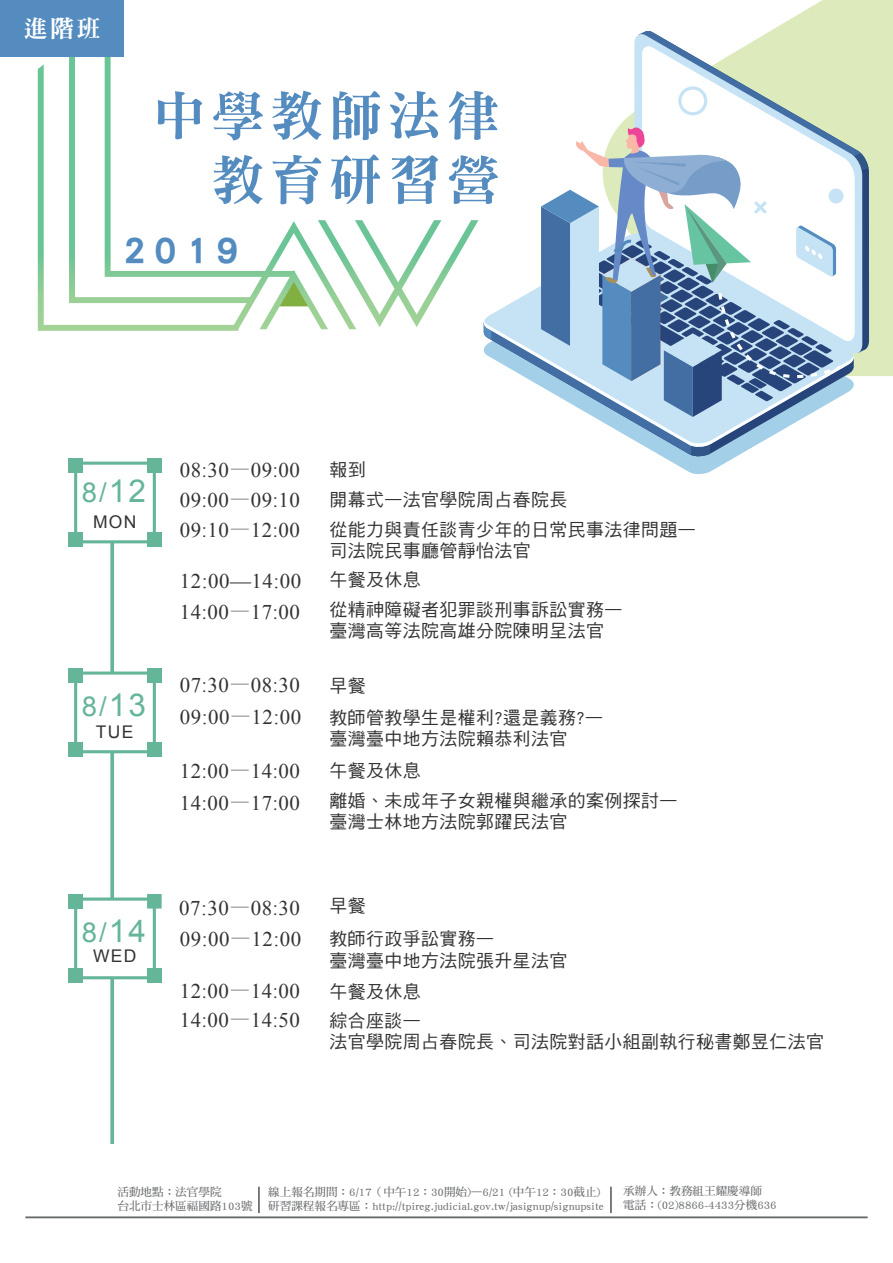
<style>
.page{position:relative;width:893px;height:1263px;background:#fff}
.page>*{position:absolute;margin:0;border:0;box-sizing:border-box;transform-origin:0 0}
.t1{font:53.55px/64.2px "DF Ming Std W9";letter-spacing:.1em;color:#548cc0;text-align:right}
.t2{font:38.25px "DF Hei Std W9";color:#548cc0}
.t3{font:27.45px "Arial";color:#65b599}
.t4{font:24px "DF Ming Std W9";color:#fff}
.t5{font:20.85px/30.8px "Times New Roman";letter-spacing:.025em;color:#333334}
.t6{font:17.85px/21.5px "DF Hei Std W5";letter-spacing:.025em;color:#333334}
.t7{font:17.55px "Arial";letter-spacing:.075em;color:#333334}
.t8{font:11.55px/14px "DF Ming Std W7";color:#67696b}
.s1{font-size:31.5px}
.s2{font-family:"Adobe Ming Std";font-weight:300}
</style>
<div class="page">
<svg style="left:648px;top:0;width:245px;height:376px;fill:#ddebbc"></svg>
<svg style="left:239px;top:220px;width:239px;height:109px"></svg>
<svg style="left:38px;top:64px;width:201px;height:267px"></svg>
<svg style="left:69px;top:57px;width:185px;height:246px"></svg>
<svg style="left:105px;top:13px;width:190px;height:264px"></svg>
<svg style="left:663px;top:457px;width:72px;height:18px"></svg>
<svg style="left:484px;top:31px;width:384px;height:426px"></svg>
<div style="left:0;top:0;width:123px;height:57px;background:#548cc0"></div>
<hr style="left:25px;top:1216px;width:843px;height:2px;background:#67696b">
<hr style="left:258px;top:1187px;width:2px;height:26px;background:#67696b">
<hr style="left:610px;top:1187px;width:2px;height:26px;background:#67696b">
<svg style="left:110px;top:543px;width:4px;height:601px;fill:#65b599"></svg>
<div style="left:74px;top:671px;width:82px;height:82px;background:#fff;border:3px solid #65b599"></div>
<div style="left:147px;top:668px;width:15px;height:14px;background:#65b599"></div>
<div style="left:147px;top:742px;width:15px;height:15px;background:#65b599"></div>
<div style="left:68px;top:742px;width:15px;height:15px;background:#65b599"></div>
<div style="left:68px;top:668px;width:15px;height:14px;background:#65b599"></div>
<div style="left:74px;top:897px;width:82px;height:82px;background:#fff;border:3px solid #65b599"></div>
<div style="left:147px;top:894px;width:15px;height:14px;background:#65b599"></div>
<div style="left:147px;top:968px;width:15px;height:15px;background:#65b599"></div>
<div style="left:68px;top:968px;width:15px;height:15px;background:#65b599"></div>
<div style="left:68px;top:894px;width:15px;height:14px;background:#65b599"></div>
<div style="left:74px;top:462px;width:82px;height:81px;background:#fff;border:3px solid #65b599"></div>
<div style="left:147px;top:458px;width:15px;height:15px;background:#65b599"></div>
<div style="left:147px;top:532px;width:15px;height:15px;background:#65b599"></div>
<div style="left:68px;top:532px;width:15px;height:15px;background:#65b599"></div>
<div style="left:68px;top:458px;width:15px;height:15px;background:#65b599"></div>
<h3 class="t4" style="left:24px;top:16px;width:78px">進階班</h3>
<h1 class="t1" style="left:152px;top:83px;width:349px">中學教師法律教育研習營</h1>
<h2 class="t2" style="left:123px;top:229px;width:118px">2019</h2>
<h3 class="t3" style="left:82px;top:475px;width:66px">8/<span class="s1">12</span></h3>
<p class="t7" style="left:93px;top:510px;width:45px">MON</p>
<h3 class="t3" style="left:82px;top:688px;width:66px">8/<span class="s1">13</span></h3>
<p class="t7" style="left:96px;top:720px;width:39px">TUE</p>
<h3 class="t3" style="left:82px;top:914px;width:66px">8/<span class="s1">14</span></h3>
<p class="t7" style="left:93px;top:944px;width:45px">WED</p>
<p class="t5" style="left:180px;top:454px;width:122px">08<span class="s2">:</span>30<span class="s2">—</span>09<span class="s2">:</span>00</p>
<p class="t6" style="left:329px;top:459px;width:38px">報到</p>
<p class="t5" style="left:180px;top:484px;width:122px">09<span class="s2">:</span>00<span class="s2">—</span>09<span class="s2">:</span>10</p>
<p class="t6" style="left:329px;top:489px;width:239px">開幕式—法官學院周占春院長</p>
<p class="t5" style="left:180px;top:514px;width:122px">09<span class="s2">:</span>10<span class="s2">—</span>12<span class="s2">:</span>00</p>
<p class="t6" style="left:329px;top:518px;width:368px">從能力與責任談青少年的日常民事法律問題—司法院民事廳管靜怡法官</p>
<p class="t5" style="left:180px;top:565px;width:123px">12:00—14:00</p>
<p class="t6" style="left:329px;top:569px;width:93px">午餐及休息</p>
<p class="t5" style="left:180px;top:596px;width:122px">14<span class="s2">:</span>00<span class="s2">—</span>17<span class="s2">:</span>00</p>
<p class="t6" style="left:329px;top:598px;width:294px">從精神障礙者犯罪談刑事訴訟實務—臺灣高等法院高雄分院陳明呈法官</p>
<p class="t5" style="left:180px;top:669px;width:123px;line-height:31.7px">07<span class="s2">:</span>30<span class="s2">—</span>08<span class="s2">:</span>30<br>09:00<span class="s2">—</span>12:00</p>
<p class="t5" style="left:180px;top:755px;width:122px">12<span class="s2">:</span>00<span class="s2">—</span>14<span class="s2">:</span>00</p>
<p class="t6" style="left:329px;top:674px;width:38px">早餐</p>
<p class="t6" style="left:329px;top:706px;width:275px">教師管教學生是權利?還是義務?—臺灣臺中地方法院賴恭利法官</p>
<p class="t6" style="left:329px;top:759px;width:93px">午餐及休息</p>
<p class="t5" style="left:180px;top:787px;width:122px">14<span class="s2">:</span>00<span class="s2">—</span>17<span class="s2">:</span>00</p>
<p class="t6" style="left:329px;top:789px;width:349px">離婚、未成年子女親權與繼承的案例探討—臺灣士林地方法院郭躍民法官</p>
<p class="t5" style="left:179px;top:892px;width:123px">07:30<span class="s2">—</span>08<span class="s2">:</span>30<br>09:00<span class="s2">—</span>12:00</p>
<p class="t6" style="left:329px;top:894px;width:38px">早餐</p>
<p class="t6" style="left:329px;top:928px;width:239px">教師行政爭訟實務—<br>臺灣臺中地方法院張升星法官</p>
<p class="t5" style="left:180px;top:975px;width:122px">12<span class="s2">:</span>00<span class="s2">—</span>14<span class="s2">:</span>00</p>
<p class="t6" style="left:329px;top:981px;width:93px">午餐及休息</p>
<p class="t5" style="left:180px;top:1004px;width:122px">14<span class="s2">:</span>00<span class="s2">—</span>14<span class="s2">:</span>50</p>
<p class="t6" style="left:329px;top:1009px;width:496px">綜合座談—<br>法官學院周占春院長、司法院對話小組副執行秘書鄭昱仁法官</p>
<p class="t8" style="left:117px;top:1184px;width:137px">活動地點：法官學院<br>台北市士林區福國路103號</p>
<p class="t8" style="left:623px;top:1184px;width:155px">承辦人：教務組王耀慶導師<br>電話：(02)8866-4433分機636</p>
<p class="t8" style="left:268px;top:1184px;width:337px">線上報名期間：6/17（中午12：30開始)—6/21 (中午12：30截止)研習課程報名專區：http://tpireg.judicial.gov.tw/jasignup/signupsite</p>
</div>
